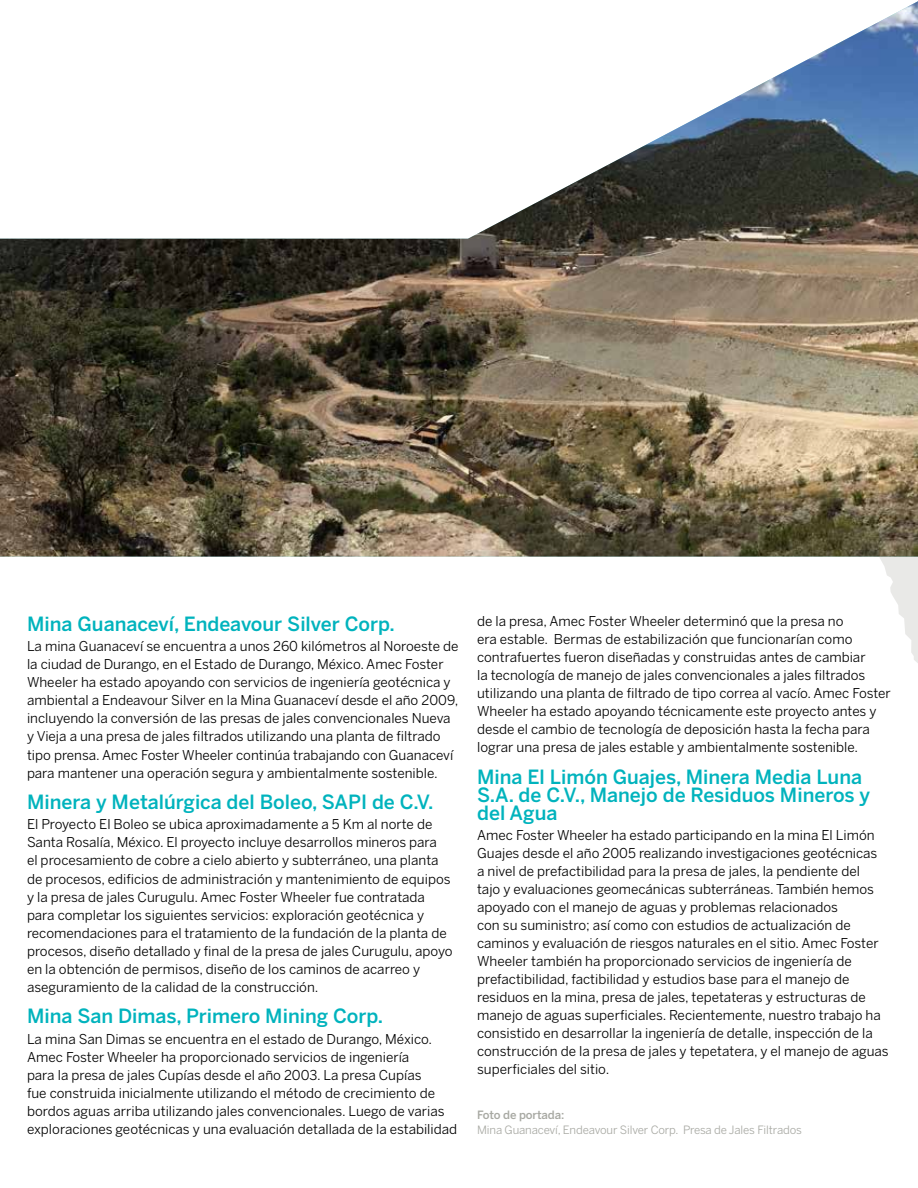
<style>
.page{position:relative;width:918px;height:1188px;background:#fff}
.page>*{position:absolute;margin:0;border:0;box-sizing:border-box;transform-origin:0 0}
.t1{font:500 19.5px/18px "Benton Sans";color:#00b3bd}
.t2{font:13.5px/18px "Benton Sans";color:#000}
.t3{font:11.4px "Benton Sans";letter-spacing:-.01em;color:#a8a9a3}
.t4{font:500 11.4px "Benton Sans";letter-spacing:-.01em;color:#a8a9a3}
</style>
<div class="page">
<svg style="left:879px;top:557px;width:39px;height:106px"></svg>
<img style="left:0;top:1px;width:918px;height:556px">
<h1 class="t1" style="left:27px;top:614px;width:369px">Mina Guanaceví, Endeavour Silver Corp.</h1>
<p class="t2" style="left:27px;top:637px;width:433px">La mina Guanaceví se encuentra a unos 260 kilómetros al Noroeste de la ciudad de Durango, en el Estado de Durango, México. Amec Foster Wheeler ha estado apoyando con servicios de ingeniería geotécnica y ambiental a Endeavour Silver en la Mina Guanaceví desde el año 2009, incluyendo la conversión de las presas de jales convencionales Nueva y Vieja a una presa de jales filtrados utilizando una planta de filtrado tipo prensa. Amec Foster Wheeler continúa trabajando con Guanaceví para mantener una operación segura y ambientalmente sostenible.</p>
<h1 class="t1" style="left:27px;top:792px;width:408px">Minera y Metalúrgica del Boleo, SAPI de C.V.</h1>
<p class="t2" style="left:27px;top:815px;width:427px">El Proyecto El Boleo se ubica aproximadamente a 5 Km al norte de Santa Rosalía, México. El proyecto incluye desarrollos mineros para<br>el procesamiento de cobre a cielo abierto y subterráneo, una planta de procesos, edificios de administración y mantenimiento de equipos y la presa de jales Curugulu. Amec Foster Wheeler fue contratada para completar los siguientes servicios: exploración geotécnica y recomendaciones para el tratamiento de la fundación de la planta de procesos, diseño detallado y final de la presa de jales Curugulu, apoyo en la obtención de permisos, diseño de los caminos de acarreo y aseguramiento de la calidad de la construcción.</p>
<h1 class="t1" style="left:27px;top:1007px;width:358px">Mina San Dimas, Primero Mining Corp.</h1>
<p class="t2" style="left:27px;top:1029px;width:432px">La mina San Dimas se encuentra en el estado de Durango, México.<br>Amec Foster Wheeler ha proporcionado servicios de ingeniería<br>para la presa de jales Cupías desde el año 2003. La presa Cupías<br>fue construida inicialmente utilizando el método de crecimiento de bordos aguas arriba utilizando jales convencionales. Luego de varias exploraciones geotécnicas y una evaluación detallada de la estabilidad</p>
<p class="t2" style="left:477px;top:612px;width:415px">de la presa, Amec Foster Wheeler determinó que la presa no<br>era estable. Bermas de estabilización que funcionarían como contrafuertes fueron diseñadas y construidas antes de cambiar<br>la tecnología de manejo de jales convencionales a jales filtrados utilizando una planta de filtrado de tipo correa al vacío. Amec Foster Wheeler ha estado apoyando técnicamente este proyecto antes y desde el cambio de tecnología de deposición hasta la fecha para lograr una presa de jales estable y ambientalmente sostenible.</p>
<h1 class="t1" style="left:477px;top:767px;width:395px">Mina El Limón Guajes, Minera Media Luna<br>S.A. de C.V., Manejo de Residuos Mineros y del Agua</h1>
<p class="t2" style="left:477px;top:825px;width:413px">Amec Foster Wheeler ha estado participando en la mina El Limón Guajes desde el año 2005 realizando investigaciones geotécnicas<br>a nivel de prefactibilidad para la presa de jales, la pendiente del<br>tajo y evaluaciones geomecánicas subterráneas. También hemos apoyado con el manejo de aguas y problemas relacionados<br>con su suministro; así como con estudios de actualización de caminos y evaluación de riesgos naturales en el sitio. Amec Foster Wheeler también ha proporcionado servicios de ingeniería de prefactibilidad, factibilidad y estudios base para el manejo de residuos en la mina, presa de jales, tepetateras y estructuras de manejo de aguas superficiales. Recientemente, nuestro trabajo ha consistido en desarrollar la ingeniería de detalle, inspección de la construcción de la presa de jales y tepetatera, y el manejo de aguas superficiales del sitio.</p>
<p class="t4" style="left:477px;top:1107px;width:89px">Foto de portada:</p>
<p class="t3" style="left:477px;top:1122px;width:326px">Mina Guanaceví, Endeavour Silver Corp. Presa de Jales Filtrados</p>
</div>
